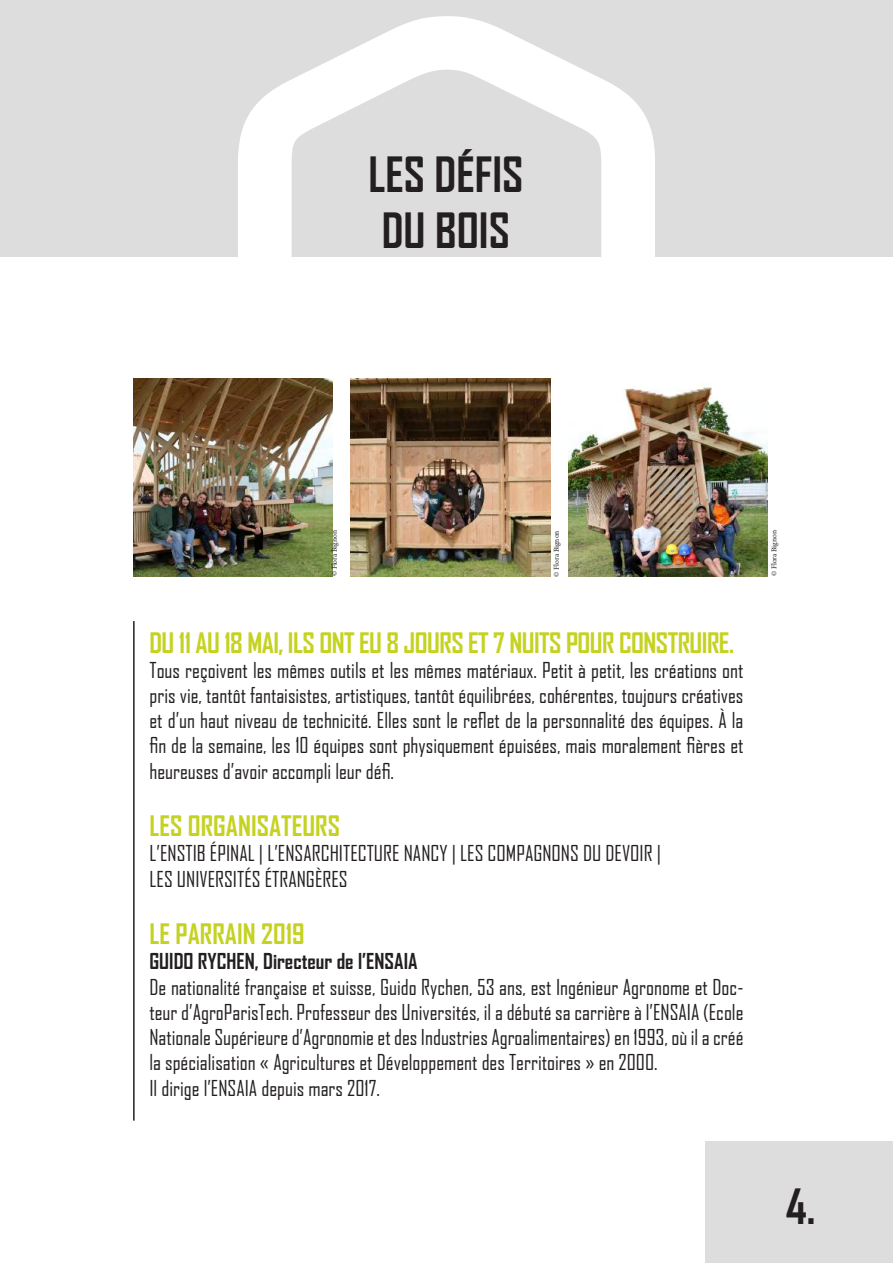
<style>
.page{position:relative;width:893px;height:1263px;background:#fff}
.page>*{position:absolute;margin:0;border:0;box-sizing:border-box;transform-origin:0 0}
.t1{font:700 46.5px/55.8px "Agency FB";color:#231f20}
.t2{font:700 27px "Agency FB";letter-spacing:-.02em;color:#c5d221}
.t3{font:700 27px "Agency FB";color:#c5d221}
.t4{font:21px/25.2px "Agency FB";color:#231f20}
.t5{font:700 21px "Agency FB";color:#231f20}
.t6{font:7.5px "Minion Pro";color:#231f20}
</style>
<div class="page">
<img style="left:133px;top:378px;width:200px;height:198px">
<img style="left:351px;top:378px;width:199px;height:198px">
<img style="left:568px;top:386px;width:200px;height:190px">
<hr style="left:133px;top:621px;width:2px;height:500px;background:#231f20">
<div style="left:0;top:0;width:893px;height:256px;background:#dedddd"></div>
<div style="left:706px;top:1141px;width:187px;height:122px;background:#dedddd"></div>
<h1 class="t1" style="left:368px;top:146px;width:157px">LES DÉFIS<br>DU BOIS</h1>
<p class="t6" style="left:329px;top:576px;width:48px;rotate:-90deg">© Flora Bignon</p>
<p class="t6" style="left:551px;top:577px;width:48px;rotate:-90deg">© Flora Bignon</p>
<p class="t6" style="left:769px;top:576px;width:48px;rotate:-90deg">© Flora Bignon</p>
<p class="t2" style="left:149px;top:626px;width:586px">DU 11 AU 18 MAI, ILS ONT EU 8 JOURS ET 7 NUITS POUR CONSTRUIRE.</p>
<p class="t4" style="left:149px;top:657px;width:596px;text-align:justify">Tous reçoivent les mêmes outils et les mêmes matériaux. Petit à petit, les créations ont pris vie, tantôt fantaisistes, artistiques, tantôt équilibrées, cohérentes, toujours créatives et d’un haut niveau de technicité. Elles sont le reflet de la personnalité des équipes. À la fin de la semaine, les 10 équipes sont physiquement épuisées, mais moralement fières et heureuses d’avoir accompli leur défi.</p>
<p class="t3" style="left:149px;top:809px;width:192px">LES ORGANISATEURS</p>
<p class="t4" style="left:149px;top:841px;width:513px">L’ENSTIB ÉPINAL | L’ENSARCHITECTURE NANCY | LES COMPAGNONS DU DEVOIR |<br>LES UNIVERSITÉS ÉTRANGÈRES</p>
<p class="t3" style="left:149px;top:917px;width:157px">LE PARRAIN 2019</p>
<p class="t5" style="left:149px;top:948px;width:270px">GUIDO RYCHEN, Directeur de l’ENSAIA</p>
<p class="t4" style="left:149px;top:974px;width:596px">De nationalité française et suisse, Guido Rychen, 53 ans, est Ingénieur Agronome et Doc&shy;teur d’AgroParisTech. Professeur des Universités, il a débuté sa carrière à l’ENSAIA (Ecole Nationale Supérieure d’Agronomie et des Industries Agroalimentaires) en 1993, où il a créé la spécialisation « Agricultures et Développement des Territoires » en 2000.<br>Il dirige l’ENSAIA depuis mars 2017.</p>
<h1 class="t1" style="left:786px;top:1177px;width:31px">4.</h1>
</div>
